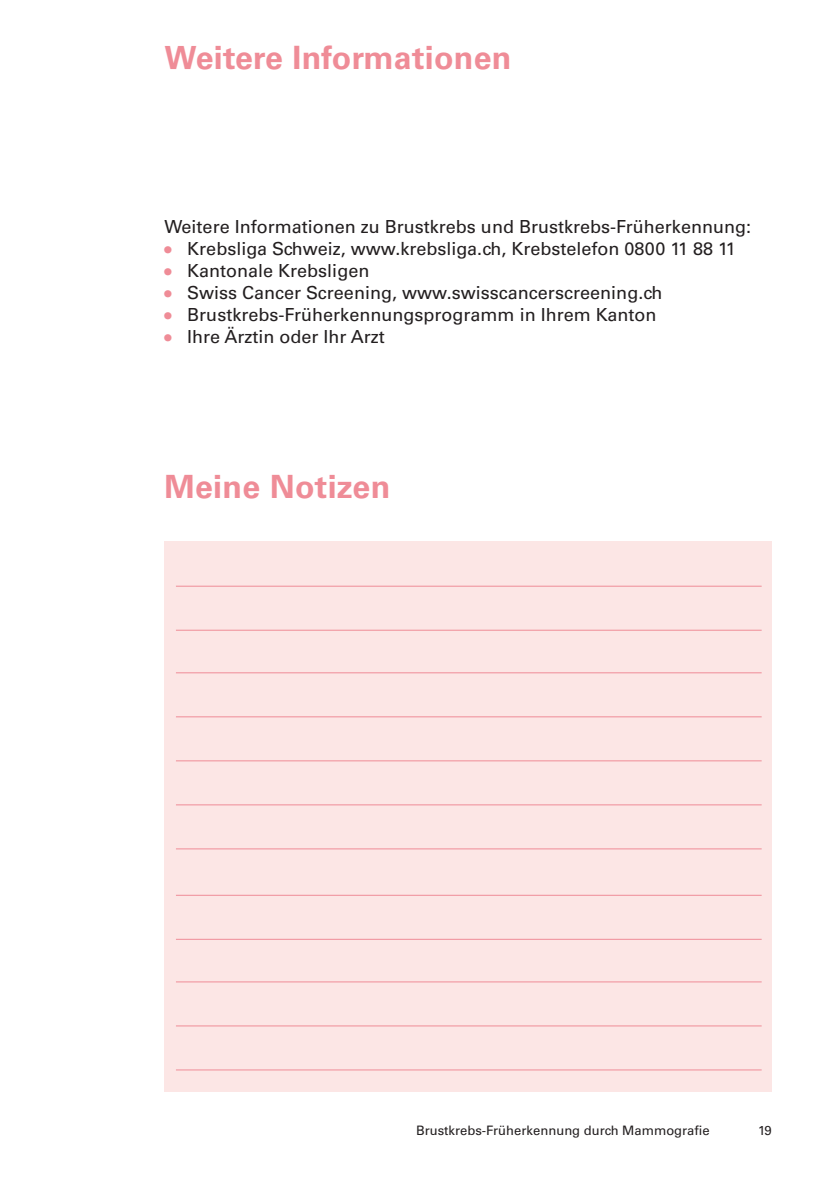
<style>
.page{position:relative;width:840px;height:1191px;background:#fff}
.page>*{position:absolute;margin:0;border:0;box-sizing:border-box;transform-origin:0 0}
.KLS_A5_d_Copy_Kapiteltitel_16_18{font:700 32px "Univers LT Std";letter-spacing:.01em;color:#ef8c97}
.KLS_A5_d_Copy_9_11{font:18px "Univers LT Std";color:#231f20}
.t1{font:13px "Univers LT Std";color:#231f20}
.s1{font-weight:700;font-size:20px;color:#ef8c97}
</style>
<div class="page">
<div style="left:164px;top:541px;width:607px;height:550px;background:#fce6e5"></div>
<hr style="left:176px;top:586px;width:585px;height:1px;background:#ef8c97">
<hr style="left:176px;top:895px;width:585px;height:1px;background:#ef8c97">
<hr style="left:176px;top:630px;width:585px;height:1px;background:#ef8c97">
<hr style="left:176px;top:939px;width:585px;height:1px;background:#ef8c97">
<hr style="left:176px;top:672px;width:585px;height:1px;background:#ef8c97">
<hr style="left:176px;top:981px;width:585px;height:1px;background:#ef8c97">
<hr style="left:176px;top:716px;width:585px;height:1px;background:#ef8c97">
<hr style="left:176px;top:1025px;width:585px;height:1px;background:#ef8c97">
<hr style="left:176px;top:760px;width:585px;height:1px;background:#ef8c97">
<hr style="left:176px;top:1069px;width:585px;height:1px;background:#ef8c97">
<hr style="left:176px;top:804px;width:585px;height:1px;background:#ef8c97">
<hr style="left:176px;top:848px;width:585px;height:1px;background:#ef8c97">
<p class="KLS_A5_d_Copy_Kapiteltitel_16_18" style="left:164px;top:39px;width:348px">Weitere Informationen</p>
<p class="KLS_A5_d_Copy_9_11" style="left:164px;top:216px;width:588px">Weitere Informationen zu Brustkrebs und Brustkrebs-Früherkennung:</p>
<p class="KLS_A5_d_Copy_9_11" style="left:164px;top:238px;width:572px"><span class="s1">•</span> Krebsliga Schweiz, www.krebsliga.ch, Krebstelefon 0800 11 88 11</p>
<p class="KLS_A5_d_Copy_9_11" style="left:164px;top:260px;width:206px"><span class="s1">•</span> Kantonale Krebsligen</p>
<p class="KLS_A5_d_Copy_9_11" style="left:164px;top:282px;width:499px"><span class="s1">•</span> Swiss Cancer Screening, www.swisscancerscreening.ch</p>
<p class="KLS_A5_d_Copy_9_11" style="left:164px;top:304px;width:493px"><span class="s1">•</span> Brustkrebs-Früherkennungsprogramm in Ihrem Kanton</p>
<p class="KLS_A5_d_Copy_9_11" style="left:164px;top:326px;width:221px"><span class="s1">•</span> Ihre Ärztin oder Ihr Arzt</p>
<p class="KLS_A5_d_Copy_Kapiteltitel_16_18" style="left:164px;top:468px;width:227px">Meine Notizen</p>
<p class="t1" style="left:416px;top:1123px;width:295px">Brustkrebs-Früherkennung durch Mammografie</p>
<p class="t1" style="left:757px;top:1122px;width:15px">19</p>
</div>
